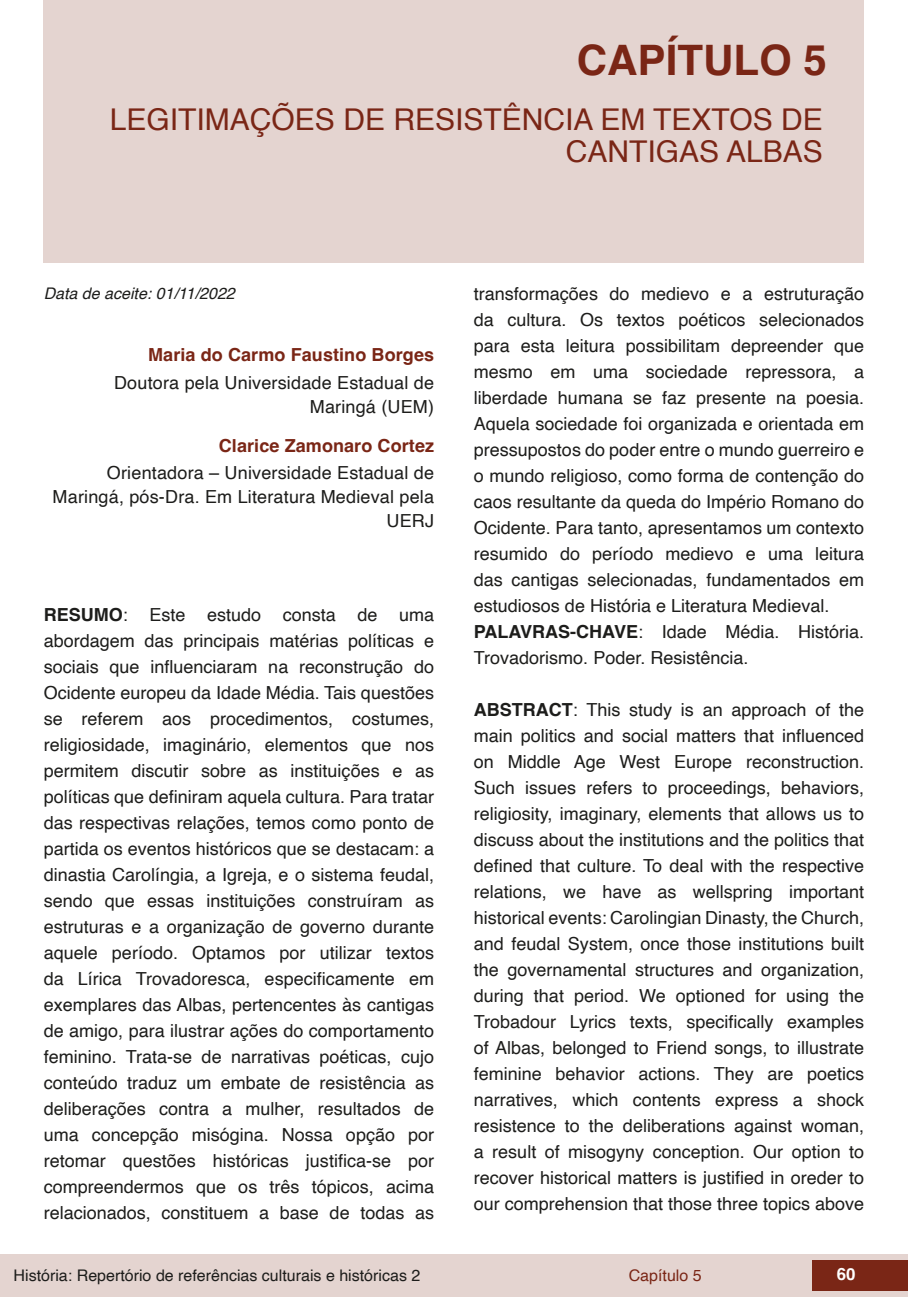
<style>
.page{position:relative;width:908px;height:1304px;background:#fff}
.page>*{position:absolute;margin:0;border:0;box-sizing:border-box;transform-origin:0 0}
.t1{font:700 42px "Helvetica";color:#7a2616}
.t2{font:30px/32px "Helvetica";color:#7a2616;text-align:right}
.t3{font:18px/26px "Helvetica";color:#1d1d1b;text-align:right}
.t4{font:700 18px "Helvetica";letter-spacing:.005em;color:#7a2616}
.t5{font:700 16.8px "Helvetica";color:#fff}
.t6{font:16px "Helvetica";color:#1d1d1b}
.t7{font:italic 16px "Helvetica";color:#1d1d1b}
.t8{font:16px "Helvetica";color:#7a2616}
.s1{font-weight:700}
</style>
<div class="page">
<div style="left:0;top:1254px;width:906px;height:43px;background:#e4d4d0"></div>
<div style="left:812px;top:1261px;width:95px;height:30px;background:#7a2616"></div>
<div style="left:44px;top:0;width:819px;height:263px;background:#e4d4d0"></div>
<h1 class="t1" style="left:576px;top:35px;width:251px">CAPÍTULO 5</h1>
<h2 class="t2" style="left:110px;top:104px;width:714px">LEGITIMAÇÕES DE RESISTÊNCIA EM TEXTOS DE<br>CANTIGAS ALBAS</h2>
<p class="t7" style="left:44px;top:280px;width:192px">Data de aceite: 01/11/2022</p>
<p class="t4" style="left:148px;top:344px;width:287px">Maria do Carmo Faustino Borges</p>
<p class="t3" style="left:114px;top:371px;width:321px;line-height:24px">Doutora pela Universidade Estadual de<br>Maringá (UEM)</p>
<p class="t4" style="left:219px;top:435px;width:217px">Clarice Zamonaro Cortez</p>
<p class="t3" style="left:53px;top:462px;width:383px;line-height:24px">Orientadora – Universidade Estadual de<br>Maringá, pós-Dra. Em Literatura Medieval pela<br>UERJ</p>
<p class="t3" style="left:44px;top:603px;width:392px;text-align:justify"><span class="s1">RESUMO</span>: Este estudo consta de uma abordagem das principais matérias políticas e sociais que influenciaram na reconstrução do Ocidente europeu da Idade Média. Tais questões se referem aos procedimentos, costumes, religiosidade, imaginário, elementos que nos permitem discutir sobre as instituições e as políticas que definiram aquela cultura. Para tratar das respectivas relações, temos como ponto de partida os eventos históricos que se destacam: a dinastia Carolíngia, a Igreja, e o sistema feudal, sendo que essas instituições construíram as estruturas e a organização de governo durante aquele período. Optamos por utilizar textos da Lírica Trovadoresca, especificamente em exemplares das Albas, pertencentes às cantigas de amigo, para ilustrar ações do comportamento feminino. Trata-se de narrativas poéticas, cujo conteúdo traduz um embate de resistência as deliberações contra a mulher, resultados de uma concepção misógina. Nossa opção por retomar questões históricas justifica-se por compreendermos que os três tópicos, acima relacionados, constituem a base de todas as</p>
<p class="t3" style="left:473px;top:281px;width:392px;text-align:left">transformações do medievo e a estruturação da cultura. Os textos poéticos selecionados para esta leitura possibilitam depreender que mesmo em uma sociedade repressora, a liberdade humana se faz presente na poesia.<br>Aquela sociedade foi organizada e orientada em pressupostos do poder entre o mundo guerreiro e o mundo religioso, como forma de contenção do caos resultante da queda do Império Romano do Ocidente. Para tanto, apresentamos um contexto resumido do período medievo e uma leitura das cantigas selecionadas, fundamentados em estudiosos de História e Literatura Medieval.<br><span class="s1">PALAVRAS-CHAVE</span>: Idade Média. História.<br>Trovadorismo. Poder. Resistência.</p>
<p class="t3" style="left:473px;top:697px;width:392px;text-align:justify"><span class="s1">ABSTRACT</span>: This study is an approach of the main politics and social matters that influenced on Middle Age West Europe reconstruction.<br>Such issues refers to proceedings, behaviors, religiosity, imaginary, elements that allows us to discuss about the institutions and the politics that defined that culture. To deal with the respective relations, we have as wellspring important historical events: Carolingian Dinasty, the Church, and feudal System, once those institutions built the governamental structures and organization, during that period. We optioned for using the Trobadour Lyrics texts, specifically examples of Albas, belonged to Friend songs, to illustrate feminine behavior actions. They are poetics narratives, which contents express a shock resistence to the deliberations against woman, a result of misogyny conception. Our option to recover historical matters is justified in oreder to our comprehension that those three topics above</p>
<p class="t6" style="left:14px;top:1263px;width:408px">História: Repertório de referências culturais e históricas 2</p>
<p class="t8" style="left:628px;top:1263px;width:74px">Capítulo 5</p>
<p class="t5" style="left:836px;top:1264px;width:20px">60</p>
</div>
